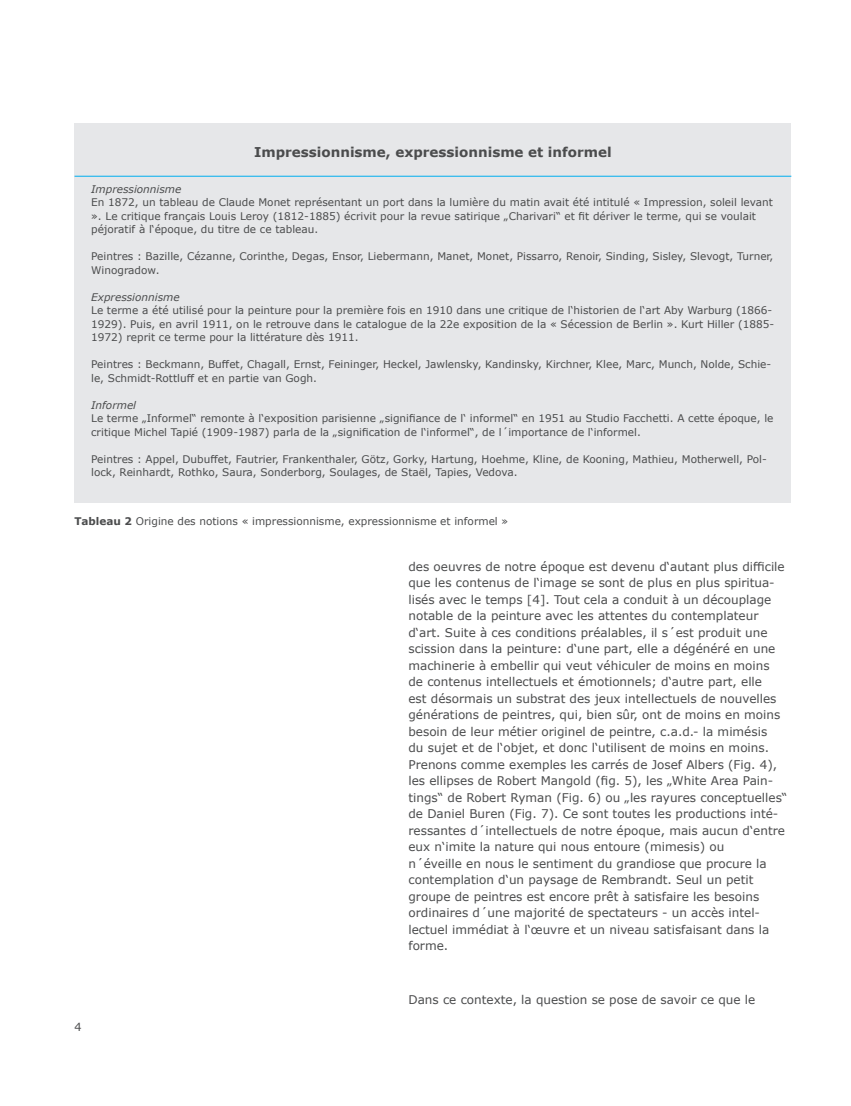
<style>
.page{position:relative;width:851px;height:1106px;background:#fff}
.page>*{position:absolute;margin:0;border:0;box-sizing:border-box;transform-origin:0 0}
.t1{font:700 13.5px "Verdana";color:#4b4c4d}
.t2{font:12px/16.5px "Verdana";color:#4b4c4d}
.t3{font:11.25px "Verdana";color:#4b4c4d}
.t4{font:10.5px/13.5px "Verdana";color:#4b4c4d}
.t5{font:italic 10.5px "Verdana";color:#4b4c4d}
.s1{font-weight:700}
</style>
<div class="page">
<div style="left:74px;top:123px;width:717px;height:380px;background:#e6e7e9"></div>
<hr style="left:74px;top:176px;width:717px;height:1px;background:#00aeef">
<p class="t1" style="left:254px;top:143px;width:359px">Impressionnisme, expressionnisme et informel</p>
<p class="t5" style="left:91px;top:182px;width:92px">Impressionnisme</p>
<p class="t4" style="left:91px;top:196px;width:683px">En 1872, un tableau de Claude Monet représentant un port dans la lumière du matin avait été intitulé « Impression, soleil levant ». Le critique français Louis Leroy (1812-1885) écrivit pour la revue satirique „Charivari“ et fit dériver le terme, qui se voulait péjoratif à l‘époque, du titre de ce tableau.</p>
<p class="t4" style="left:91px;top:250px;width:683px">Peintres : Bazille, Cézanne, Corinthe, Degas, Ensor, Liebermann, Manet, Monet, Pissarro, Renoir, Sinding, Sisley, Slevogt, Turner,<br>Winogradow.</p>
<p class="t5" style="left:91px;top:290px;width:90px">Expressionnisme</p>
<p class="t4" style="left:91px;top:304px;width:684px">Le terme a été utilisé pour la peinture pour la première fois en 1910 dans une critique de l‘historien de l‘art Aby Warburg (1866-<br>1929). Puis, en avril 1911, on le retrouve dans le catalogue de la 22e exposition de la « Sécession de Berlin ». Kurt Hiller (1885-<br>1972) reprit ce terme pour la littérature dès 1911.</p>
<p class="t4" style="left:91px;top:358px;width:681px">Peintres : Beckmann, Buffet, Chagall, Ernst, Feininger, Heckel, Jawlensky, Kandinsky, Kirchner, Klee, Marc, Munch, Nolde, Schie&shy;le, Schmidt-Rottluff et en partie van Gogh.</p>
<p class="t5" style="left:91px;top:398px;width:46px">Informel</p>
<p class="t4" style="left:91px;top:412px;width:683px">Le terme „Informel“ remonte à l‘exposition parisienne „signifiance de l‘ informel“ en 1951 au Studio Facchetti. A cette époque, le critique Michel Tapié (1909-1987) parla de la „signification de l‘informel“, de l´importance de l‘informel.</p>
<p class="t4" style="left:91px;top:452px;width:677px">Peintres : Appel, Dubuffet, Fautrier, Frankenthaler, Götz, Gorky, Hartung, Hoehme, Kline, de Kooning, Mathieu, Motherwell, Pol&shy;lock, Reinhardt, Rothko, Saura, Sonderborg, Soulages, de Staël, Tapies, Vedova.</p>
<p class="t4" style="left:74px;top:514px;width:435px"><span class="s1">Tableau 2</span> Origine des notions « impressionnisme, expressionnisme et informel »</p>
<p class="t2" style="left:408px;top:558px;width:380px">des oeuvres de notre époque est devenu d‘autant plus difficile que les contenus de l‘image se sont de plus en plus spiritua&shy;lisés avec le temps [4]. Tout cela a conduit à un découplage notable de la peinture avec les attentes du contemplateur d‘art. Suite à ces conditions préalables, il s´est produit une scission dans la peinture: d‘une part, elle a dégénéré en une machinerie à embellir qui veut véhiculer de moins en moins<br>de contenus intellectuels et émotionnels; d‘autre part, elle<br>est désormais un substrat des jeux intellectuels de nouvelles générations de peintres, qui, bien sûr, ont de moins en moins besoin de leur métier originel de peintre, c.a.d.- la mimésis<br>du sujet et de l‘objet, et donc l‘utilisent de moins en moins.<br>Prenons comme exemples les carrés de Josef Albers (Fig. 4), les ellipses de Robert Mangold (fig. 5), les „White Area Pain&shy;tings“ de Robert Ryman (Fig. 6) ou „les rayures conceptuelles“ de Daniel Buren (Fig. 7). Ce sont toutes les productions inté&shy;ressantes d´intellectuels de notre époque, mais aucun d‘entre eux n‘imite la nature qui nous entoure (mimesis) ou</p>
<p class="t2" style="left:408px;top:855px;width:362px">n´éveille en nous le sentiment du grandiose que procure la contemplation d‘un paysage de Rembrandt. Seul un petit groupe de peintres est encore prêt à satisfaire les besoins ordinaires d´une majorité de spectateurs - un accès intel&shy;lectuel immédiat à l‘œuvre et un niveau satisfaisant dans la forme.</p>
<p class="t3" style="left:74px;top:1018px;width:9px">4</p>
<p class="t2" style="left:408px;top:991px;width:348px">Dans ce contexte, la question se pose de savoir ce que le</p>
</div>
